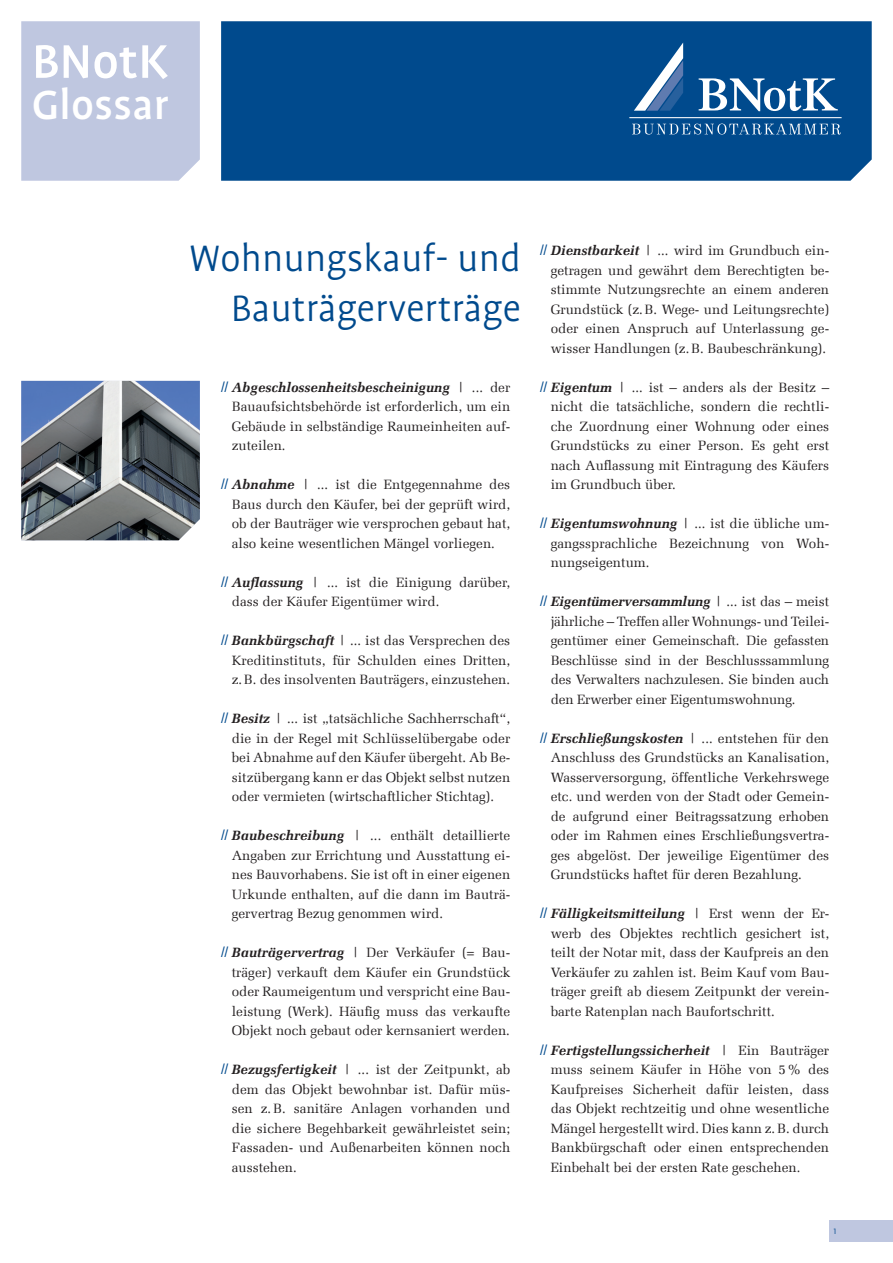
<style>
.page{position:relative;width:893px;height:1263px;background:#fff}
.page>*{position:absolute;margin:0;border:0;box-sizing:border-box;transform-origin:0 0}
.t1{font:500 54px "Profile OT";letter-spacing:.005em;color:#fff}
.t2{font:500 46.5px "Profile OT";letter-spacing:.01em;color:#fff}
.t3{font:300 42px/49.5px "Profile OT";color:#004a8d;text-align:right}
.t4{font:13.5px/19.5px "Melior Com";color:#231f20;text-align:justify}
.t5{font:300 10.5px "Profile OT";color:#004a8d}
.s1{font-family:"Double Slash";font-size:10.5px;color:#004a8d}
.s2{font-weight:700;font-style:italic}
</style>
<div class="page">
<div style="left:21px;top:21px;width:179px;height:160px;background:#bfc7e0"></div>
<div style="left:221px;top:21px;width:651px;height:160px;background:#004a8d"></div>
<div style="left:829px;top:1220px;width:64px;height:22px;background:#bfc7e0"></div>
<svg style="left:634px;top:43px;width:49px;height:68px"></svg>
<hr style="left:629px;top:117px;width:213px;height:1px;background:#fff">
<svg style="left:632px;top:124px;width:209px;height:11px;background:#3670a5"></svg>
<svg style="left:699px;top:78px;width:139px;height:33px"></svg>
<img style="left:21px;top:381px;width:179px;height:159px">
<h1 class="t1" style="left:32px;top:33px;width:138px">BNotK</h1>
<h2 class="t2" style="left:32px;top:80px;width:138px">Glossar</h2>
<h3 class="t3" style="left:189px;top:236px;width:333px">Wohnungskauf- und<br>Bauträgerverträge</h3>
<p class="t4" style="left:232px;top:377px;width:280px;text-indent:-11px"><span class="s1">:</span> <span class="s2">Abgeschlossenheitsbescheinigung</span> | ... der Bauaufsichtsbehörde ist erforderlich, um ein Gebäude in selbständige Raumeinheiten auf&shy;zuteilen.</p>
<p class="t4" style="left:232px;top:475px;width:280px;text-indent:-11px"><span class="s1">:</span> <span class="s2">Abnahme</span> | ... ist die Entgegennahme des Baus durch den Käufer, bei der geprüft wird, ob der Bauträger wie versprochen gebaut hat, also keine wesentlichen Mängel vorliegen.</p>
<p class="t4" style="left:232px;top:572px;width:280px;text-indent:-11px"><span class="s1">:</span> <span class="s2">Auflassung</span> | ... ist die Einigung darüber, dass der Käufer Eigentümer wird.</p>
<p class="t4" style="left:232px;top:631px;width:280px;text-indent:-11px"><span class="s1">:</span> <span class="s2">Bankbürgschaft</span> | ... ist das Versprechen des Kreditinstituts, für Schulden eines Dritten, z.B. des insolventen Bauträgers, einzustehen.</p>
<p class="t4" style="left:232px;top:709px;width:280px;text-indent:-11px"><span class="s1">:</span> <span class="s2">Besitz</span> | ... ist „tatsächliche Sachherrschaft“, die in der Regel mit Schlüsselübergabe oder bei Abnahme auf den Käufer übergeht. Ab Be&shy;sitzübergang kann er das Objekt selbst nutzen oder vermieten (wirtschaftlicher Stichtag).</p>
<p class="t4" style="left:232px;top:826px;width:280px;text-indent:-11px"><span class="s1">:</span> <span class="s2">Baubeschreibung</span> | ... enthält detaillierte Angaben zur Errichtung und Ausstattung ei&shy;nes Bauvorhabens. Sie ist oft in einer eigenen Urkunde enthalten, auf die dann im Bauträ&shy;gervertrag Bezug genommen wird.</p>
<p class="t4" style="left:232px;top:943px;width:280px;text-indent:-11px"><span class="s1">:</span> <span class="s2">Bauträgervertrag</span> | Der Verkäufer (= Bau&shy;träger) verkauft dem Käufer ein Grundstück oder Raumeigentum und verspricht eine Bau&shy;leistung (Werk). Häufig muss das verkaufte Objekt noch gebaut oder kernsaniert werden.</p>
<p class="t4" style="left:232px;top:1060px;width:280px;text-indent:-11px"><span class="s1">:</span> <span class="s2">Bezugsfertigkeit</span> | ... ist der Zeitpunkt, ab dem das Objekt bewohnbar ist. Dafür müs&shy;sen z.B. sanitäre Anlagen vorhanden und die sichere Begehbarkeit gewährleistet sein; Fassaden- und Außenarbeiten können noch ausstehen.</p>
<p class="t4" style="left:551px;top:241px;width:280px;text-indent:-11px"><span class="s1">:</span> <span class="s2">Dienstbarkeit</span> | ... wird im Grundbuch ein&shy;getragen und gewährt dem Berechtigten be&shy;stimmte Nutzungsrechte an einem anderen Grundstück (z.B. Wege- und Leitungsrechte) oder einen Anspruch auf Unterlassung ge&shy;wisser Handlungen (z.B. Baubeschränkung).</p>
<p class="t4" style="left:551px;top:377px;width:280px;text-indent:-11px"><span class="s1">:</span> <span class="s2">Eigentum</span> | ... ist – anders als der Besitz – nicht die tatsächliche, sondern die rechtli&shy;che Zuordnung einer Wohnung oder eines Grundstücks zu einer Person. Es geht erst nach Auflassung mit Eintragung des Käufers im Grundbuch über.</p>
<p class="t4" style="left:551px;top:514px;width:280px;text-indent:-11px"><span class="s1">:</span> <span class="s2">Eigentumswohnung</span> | ... ist die übliche um&shy;gangssprachliche Bezeichnung von Woh&shy;nungseigentum.</p>
<p class="t4" style="left:551px;top:592px;width:280px;text-indent:-11px"><span class="s1">:</span> <span class="s2">Eigentümerversammlung</span> | ... ist das – meist jährliche – Treffen aller Wohnungs- und Teilei&shy;gentümer einer Gemeinschaft. Die gefassten Beschlüsse sind in der Beschlusssammlung des Verwalters nachzulesen. Sie binden auch den Erwerber einer Eigentumswohnung.</p>
<p class="t4" style="left:551px;top:728px;width:280px;text-indent:-11px"><span class="s1">:</span> <span class="s2">Erschließungskosten</span> | ... entstehen für den Anschluss des Grundstücks an Kanalisation, Wasserversorgung, öffentliche Verkehrswege etc. und werden von der Stadt oder Gemein&shy;de aufgrund einer Beitragssatzung erhoben oder im Rahmen eines Erschließungsvertra&shy;ges abgelöst. Der jeweilige Eigentümer des Grundstücks haftet für deren Bezahlung.</p>
<p class="t4" style="left:551px;top:904px;width:280px;text-indent:-11px"><span class="s1">:</span> <span class="s2">Fälligkeitsmitteilung</span> | Erst wenn der Er&shy;werb des Objektes rechtlich gesichert ist, teilt der Notar mit, dass der Kaufpreis an den Verkäufer zu zahlen ist. Beim Kauf vom Bau&shy;träger greift ab diesem Zeitpunkt der verein&shy;barte Ratenplan nach Baufortschritt.</p>
<p class="t4" style="left:551px;top:1040px;width:280px;text-indent:-11px"><span class="s1">:</span> <span class="s2">Fertigstellungssicherheit</span> | Ein Bauträger muss seinem Käufer in Höhe von 5% des Kaufpreises Sicherheit dafür leisten, dass das Objekt rechtzeitig und ohne wesentliche Mängel hergestellt wird. Dies kann z.B. durch Bankbürgschaft oder einen entsprechenden Einbehalt bei der ersten Rate geschehen.</p>
<p class="t5" style="left:833px;top:1225px;width:4px">1</p>
</div>
